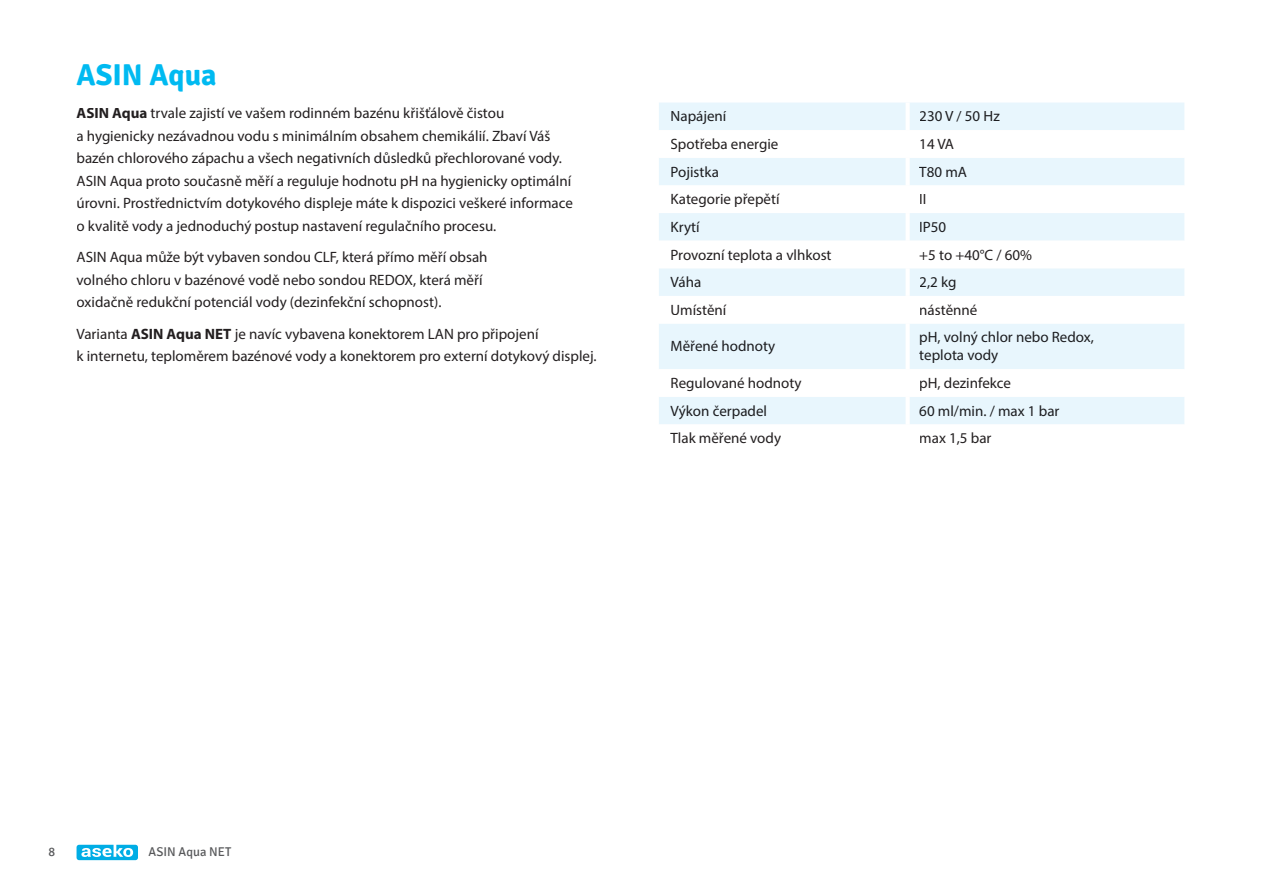
<style>
.page{position:relative;width:1263px;height:893px;background:#fff}
.page>*{position:absolute;margin:0;border:0;box-sizing:border-box;transform-origin:0 0}
.t1{font:700 30px "Signika";color:#00baf1}
.t2{font:15px/22.5px "Myriad Pro";color:#231f20}
.t3{font:15px/18px "Myriad Pro";color:#1c1d20}
.t4{font:12.75px "Signika";color:#57585a}
.s1{font-weight:700}
</style>
<div class="page">
<svg style="left:77px;top:845px;width:61px;height:15px"></svg>
<div style="left:659px;top:103px;width:525px;height:27px;background:#e8f6fd"></div>
<svg style="left:659px;top:158px;width:525px;height:266px;fill:#e8f6fd"></svg>
<div style="left:905px;top:103px;width:5px;height:27px;background:#fff"></div>
<div style="left:905px;top:158px;width:5px;height:27px;background:#fff"></div>
<div style="left:905px;top:185px;width:5px;height:28px;background:#fff"></div>
<div style="left:905px;top:213px;width:5px;height:28px;background:#fff"></div>
<div style="left:905px;top:241px;width:5px;height:27px;background:#fff"></div>
<div style="left:905px;top:268px;width:5px;height:28px;background:#fff"></div>
<div style="left:905px;top:296px;width:5px;height:28px;background:#fff"></div>
<div style="left:905px;top:324px;width:5px;height:45px;background:#fff"></div>
<div style="left:905px;top:369px;width:5px;height:28px;background:#fff"></div>
<div style="left:905px;top:397px;width:5px;height:27px;background:#fff"></div>
<div style="left:672px;top:111px;width:55px;height:14px;background:#e8f6fd"></div>
<div style="left:920px;top:111px;width:79px;height:11px;background:#e8f6fd"></div>
<div style="left:672px;top:166px;width:46px;height:14px;background:#e8f6fd"></div>
<div style="left:919px;top:167px;width:48px;height:10px;background:#e8f6fd"></div>
<div style="left:672px;top:194px;width:108px;height:13px;background:#fff"></div>
<div style="left:920px;top:194px;width:5px;height:10px;background:#fff"></div>
<div style="left:672px;top:222px;width:28px;height:13px;background:#e8f6fd"></div>
<div style="left:920px;top:222px;width:26px;height:10px;background:#e8f6fd"></div>
<div style="left:672px;top:249px;width:159px;height:13px;background:#fff"></div>
<div style="left:920px;top:249px;width:111px;height:11px;background:#fff"></div>
<div style="left:671px;top:276px;width:29px;height:11px;background:#e8f6fd"></div>
<div style="left:920px;top:276px;width:35px;height:14px;background:#e8f6fd"></div>
<div style="left:672px;top:304px;width:55px;height:11px;background:#fff"></div>
<div style="left:920px;top:304px;width:57px;height:11px;background:#fff"></div>
<div style="left:671px;top:341px;width:104px;height:14px;background:#e8f6fd"></div>
<div style="left:920px;top:332px;width:174px;height:14px;background:#e8f6fd"></div>
<div style="left:919px;top:350px;width:79px;height:14px;background:#e8f6fd"></div>
<div style="left:672px;top:377px;width:129px;height:14px;background:#fff"></div>
<div style="left:920px;top:377px;width:90px;height:14px;background:#fff"></div>
<div style="left:671px;top:405px;width:95px;height:14px;background:#e8f6fd"></div>
<div style="left:920px;top:405px;width:139px;height:11px;background:#e8f6fd"></div>
<h1 class="t1" style="left:77px;top:57px;width:142px">ASIN Aqua</h1>
<p class="t2" style="left:77px;top:102px;width:498px"><span class="s1">ASIN Aqua</span> trvale zajistí ve vašem rodinném bazénu křišťálově čistou<br>a hygienicky nezávadnou vodu s minimálním obsahem chemikálií. Zbaví Váš bazén chlorového zápachu a všech negativních důsledků přechlorované vody.<br>ASIN Aqua proto současně měří a reguluje hodnotu pH na hygienicky optimální úrovni. Prostřednictvím dotykového displeje máte k dispozici veškeré informace o kvalitě vody a jednoduchý postup nastavení regulačního procesu.</p>
<p class="t2" style="left:77px;top:246px;width:413px">ASIN Aqua může být vybaven sondou CLF, která přímo měří obsah volného chloru v bazénové vodě nebo sondou REDOX, která měří oxidačně redukční potenciál vody (dezinfekční schopnost).</p>
<p class="t2" style="left:77px;top:322px;width:522px">Varianta <span class="s1">ASIN Aqua NET</span> je navíc vybavena konektorem LAN pro připojení<br>k internetu, teploměrem bazénové vody a konektorem pro externí dotykový displej.</p>
<p class="t3" style="left:670px;top:107px;width:57px">Napájení</p>
<p class="t3" style="left:919px;top:107px;width:82px">230 V / 50 Hz</p>
<p class="t2" style="left:670px;top:133px;width:109px">Spotřeba energie</p>
<p class="t2" style="left:919px;top:133px;width:36px">14 VA</p>
<p class="t3" style="left:670px;top:162px;width:50px">Pojistka</p>
<p class="t3" style="left:919px;top:162px;width:49px">T80 mA</p>
<p class="t2" style="left:670px;top:188px;width:111px">Kategorie přepětí</p>
<p class="t2" style="left:919px;top:188px;width:9px">II</p>
<p class="t3" style="left:670px;top:218px;width:31px">Krytí</p>
<p class="t3" style="left:919px;top:218px;width:28px">IP50</p>
<p class="t2" style="left:670px;top:243px;width:162px">Provozní teplota a vlhkost</p>
<p class="t2" style="left:919px;top:243px;width:114px">+5 to +40°C / 60%</p>
<p class="t3" style="left:670px;top:273px;width:32px">Váha</p>
<p class="t3" style="left:919px;top:273px;width:39px">2,2 kg</p>
<p class="t2" style="left:670px;top:298px;width:57px">Umístění</p>
<p class="t2" style="left:919px;top:298px;width:60px">nástěnné</p>
<p class="t3" style="left:670px;top:337px;width:106px">Měřené hodnoty</p>
<p class="t3" style="left:919px;top:328px;width:176px">pH, volný chlor nebo Redox, teplota vody</p>
<p class="t2" style="left:670px;top:372px;width:133px">Regulované hodnoty</p>
<p class="t2" style="left:919px;top:372px;width:93px">pH, dezinfekce</p>
<p class="t3" style="left:670px;top:401px;width:98px">Výkon čerpadel</p>
<p class="t3" style="left:919px;top:401px;width:142px">60 ml/min. / max 1 bar</p>
<p class="t2" style="left:670px;top:427px;width:112px">Tlak měřené vody</p>
<p class="t2" style="left:919px;top:427px;width:74px">max 1,5 bar</p>
<p class="t4" style="left:49px;top:845px;width:8px">8</p>
<p class="t4" style="left:149px;top:845px;width:84px">ASIN Aqua NET</p>
</div>
